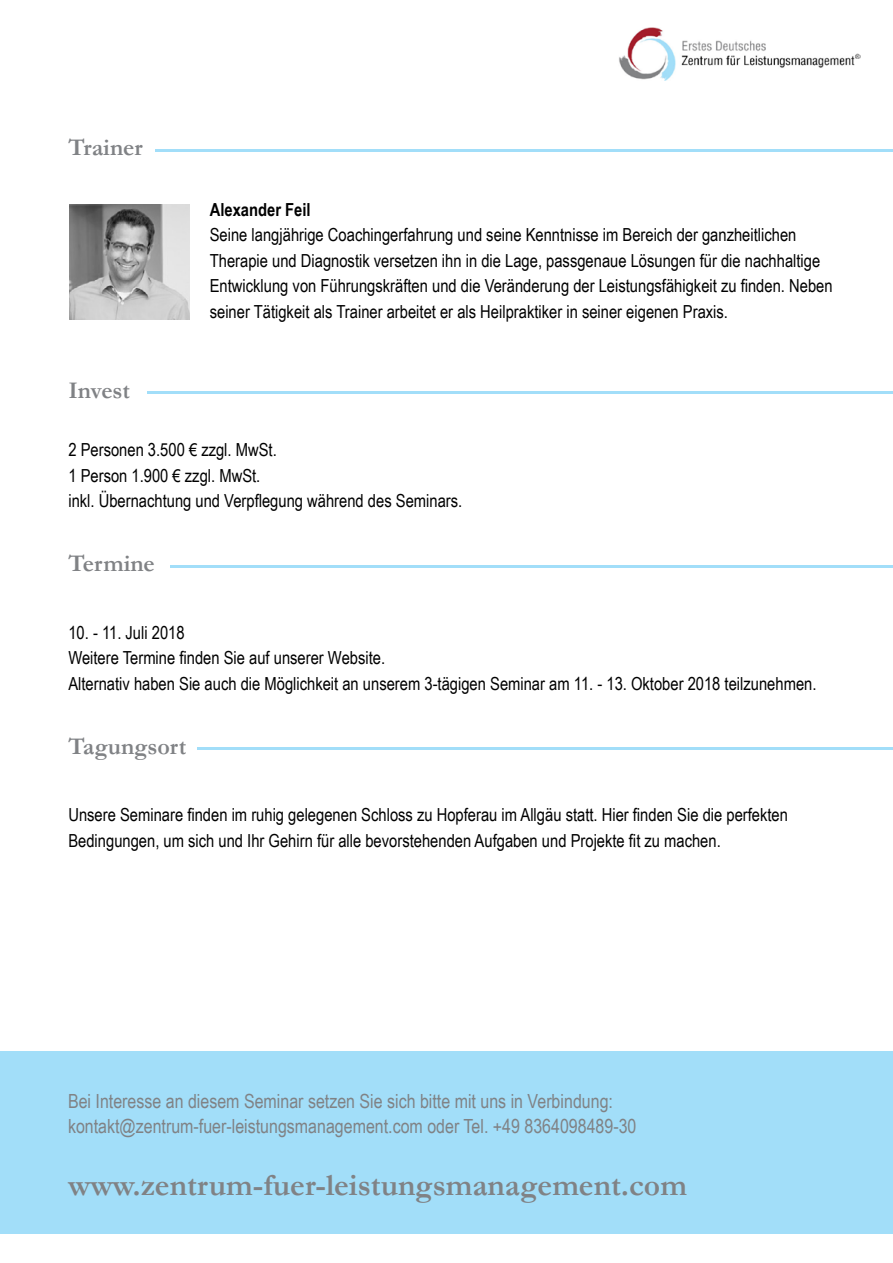
<style>
.page{position:relative;width:893px;height:1263px;background:#fff}
.page>*{position:absolute;margin:0;border:0;box-sizing:border-box;transform-origin:0 0}
.t1{font:700 31.5px "Garamond";color:#808285}
.t2{font:700 24px "Garamond";color:#808285}
.t3{font:19.5px/25.5px "Arial Narrow";color:#808285}
.t4{font:18px/25.5px "Arial Narrow";color:#000}
.t5{font:700 18px "Arial Narrow";color:#000}
</style>
<div class="page">
<hr style="left:156px;top:150px;width:737px;height:2px;background:#a2def9">
<hr style="left:148px;top:391px;width:745px;height:2px;background:#a2def9">
<img style="left:69px;top:204px;width:121px;height:115px">
<hr style="left:170px;top:566px;width:723px;height:2px;background:#a2def9">
<hr style="left:198px;top:747px;width:695px;height:2px;background:#a2def9">
<div style="left:0;top:1051px;width:893px;height:183px;background:#a2def9"></div>
<img style="left:619px;top:28px;width:241px;height:52px">
<h2 class="t2" style="left:68px;top:131px;width:76px">Trainer</h2>
<h2 class="t2" style="left:68px;top:374px;width:63px">Invest</h2>
<p class="t5" style="left:210px;top:196px;width:102px">Alexander Feil</p>
<p class="t4" style="left:210px;top:222px;width:624px">Seine langjährige Coachingerfahrung und seine Kenntnisse im Bereich der ganzheitlichen Therapie und Diagnostik versetzen ihn in die Lage, passgenaue Lösungen für die nachhaltige Entwicklung von Führungskräften und die Veränderung der Leistungsfähigkeit zu finden. Neben seiner Tätigkeit als Trainer arbeitet er als Heilpraktiker in seiner eigenen Praxis.</p>
<p class="t4" style="left:68px;top:436px;width:395px">2 Personen 3.500 € zzgl. MwSt.<br>1 Person 1.900 € zzgl. MwSt.<br>inkl. Übernachtung und Verpflegung während des Seminars.</p>
<h2 class="t2" style="left:68px;top:547px;width:88px">Termine</h2>
<p class="t4" style="left:68px;top:619px;width:750px">10. - 11. Juli 2018<br>Weitere Termine finden Sie auf unserer Website.<br>Alternativ haben Sie auch die Möglichkeit an unserem 3-tägigen Seminar am 11. - 13. Oktober 2018 teilzunehmen.</p>
<h2 class="t2" style="left:68px;top:730px;width:119px">Tagungsort</h2>
<p class="t4" style="left:68px;top:801px;width:721px">Unsere Seminare finden im ruhig gelegenen Schloss zu Hopferau im Allgäu statt. Hier finden Sie die perfekten<br>Bedingungen, um sich und Ihr Gehirn für alle bevorstehenden Aufgaben und Projekte fit zu machen.</p>
<p class="t3" style="left:68px;top:1087px;width:570px">Bei Interesse an diesem Seminar setzen Sie sich bitte mit uns in Verbindung: kontakt@zentrum-fuer-leistungsmanagement.com oder Tel. +49 8364098489-30</p>
<h1 class="t1" style="left:68px;top:1163px;width:620px">www.zentrum-fuer-leistungsmanagement.com</h1>
</div>
